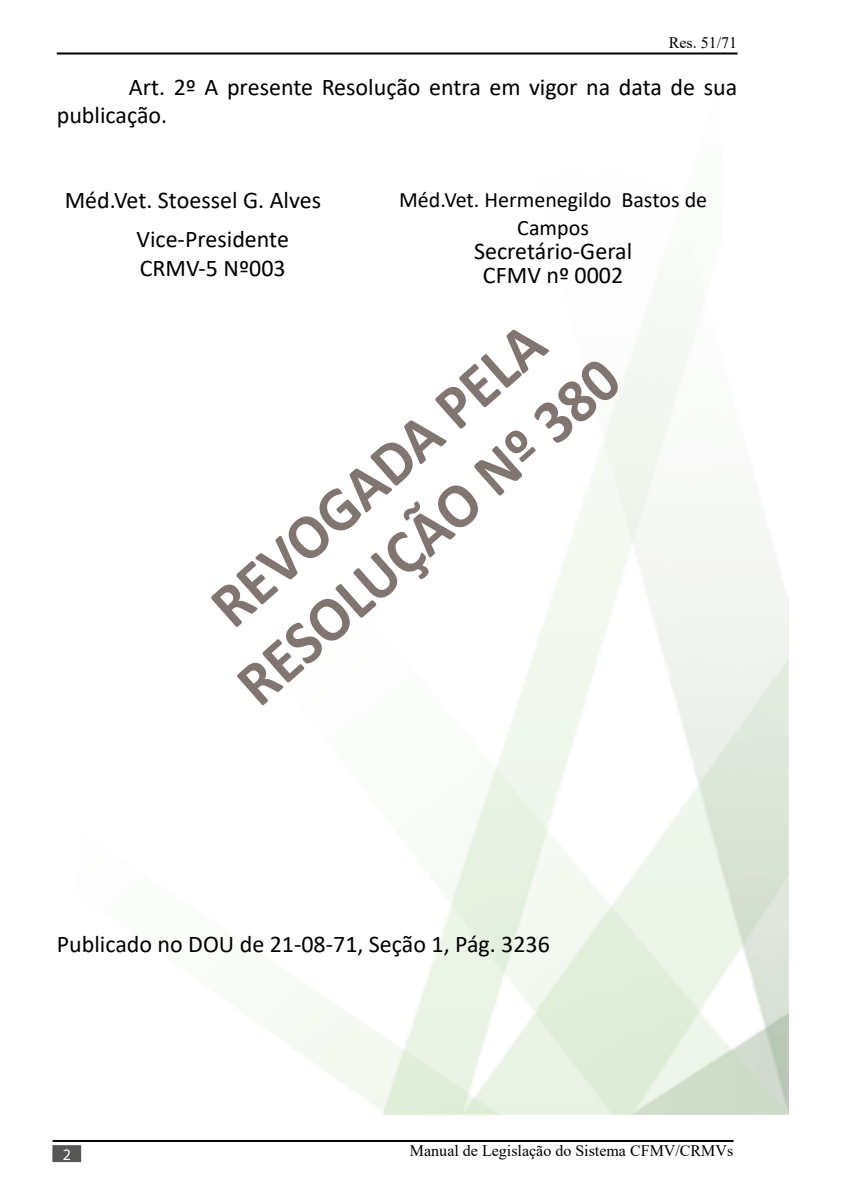
<style>
.page{position:relative;width:851px;height:1191px;background:#fff}
.page>*{position:absolute;margin:0;border:0;box-sizing:border-box;transform-origin:0 0}
.t1{font:700 63.2px/75.6px "Calibri";color:#807571;text-align:center;scale:.95 1}
.t2{font:24px/28px "Calibri";color:#000}
.t3{font:22px/28px "Calibri";color:#000;text-align:center}
.t4{font:16px "Times New Roman";color:#000}
.t5{font:16px "Myriad Pro";color:#fff}
</style>
<div class="page">
<hr style="left:57px;top:52px;width:680px;height:2px;background:#000">
<hr style="left:52px;top:1140px;width:681px;height:2px;background:#000">
<div style="left:52px;top:1145px;width:29px;height:17px;background:#575756;border:2px solid #575756"></div>
<p class="t4" style="left:668px;top:31px;width:70px">Res. 51/71</p>
<p class="t2" style="left:57px;top:73px;width:682px;text-indent:72px">Art. 2º A presente Resolução entra em vigor na data de sua publicação.</p>
<p class="t2" style="left:136px;top:180px;width:186px;line-height:39.4px;text-indent:-72px">Méd.Vet. Stoessel G. Alves<br>Vice-Presidente</p>
<p class="t2" style="left:140px;top:253px;width:147px">CRMV-5 Nº003</p>
<p class="t3" style="left:399px;top:185px;width:309px">Méd.Vet. Hermenegildo Bastos de<br>Campos</p>
<p class="t2" style="left:474px;top:238px;width:160px;line-height:24px;text-align:center">Secretário-Geral<br>CFMV nº 0002</p>
<h1 class="t1" style="left:170px;top:609px;width:514px;rotate:-42deg">REVOGADA PELA<br>RESOLUÇÃO Nº 380</h1>
<p class="t2" style="left:57px;top:929px;width:494px">Publicado no DOU de 21-08-71, Seção 1, Pág. 3236</p>
<p class="t5" style="left:63px;top:1145px;width:10px">2</p>
<p class="t4" style="left:410px;top:1139px;width:325px">Manual de Legislação do Sistema CFMV/CRMVs</p>
</div>
